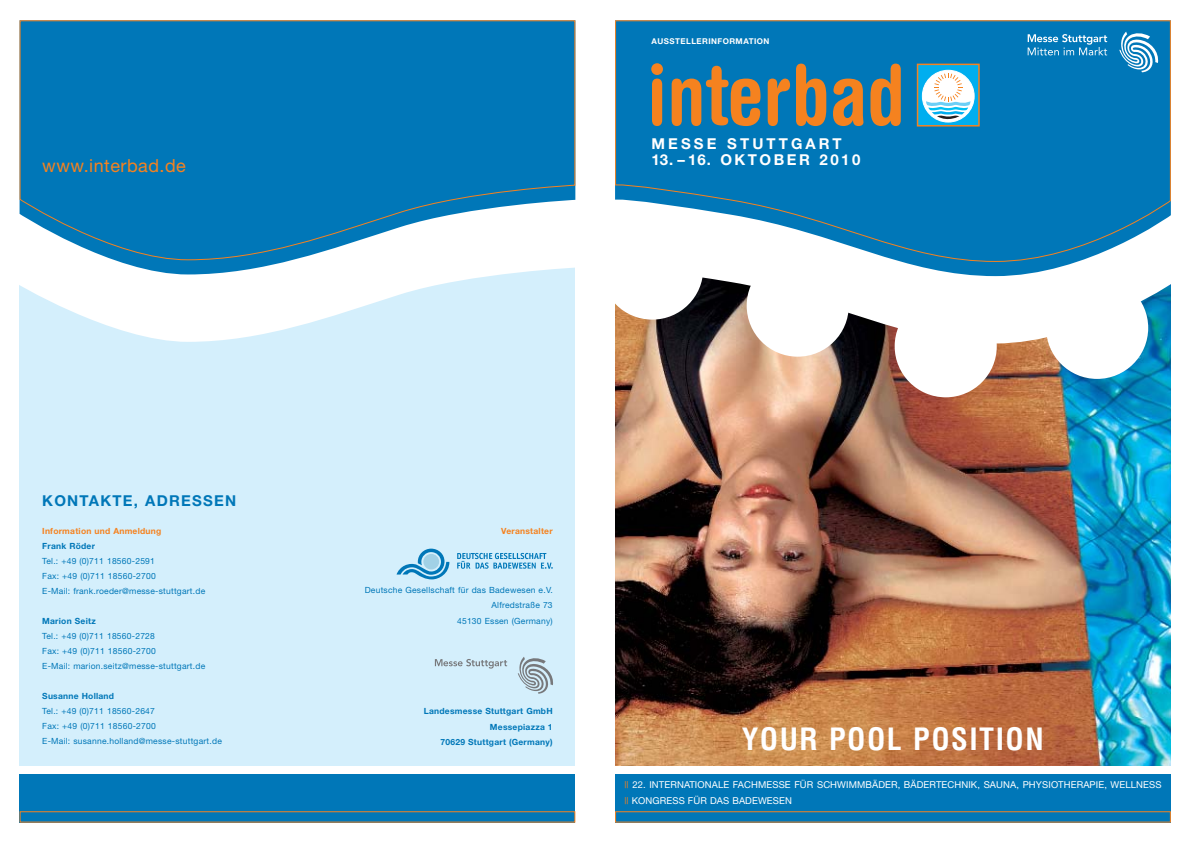
<style>
.page{position:relative;width:1191px;height:842px;background:#fff}
.page>*{position:absolute;margin:0;border:0;box-sizing:border-box;transform-origin:0 0}
.t1{font:700 condensed 83.7px "Helvetica Rounded";color:#f5821f}
.t2{font:700 condensed 30px "Helvetica";letter-spacing:.05em;color:#fff}
.t3{font:18px "Helvetica Neue";letter-spacing:.03em;color:#f5821f}
.t4{font:700 15px "Helvetica Neue";letter-spacing:.165em;color:#fff}
.t5{font:700 15px "Helvetica Neue";letter-spacing:.085em;color:#0077b8}
.t6{font:700 15px "Helvetica Neue";letter-spacing:.19em;color:#fff}
.t7{font:9.5px/16px "Helvetica Neue";letter-spacing:.01em;color:#fff}
.t8{font:8.5px/15px "Helvetica Neue";letter-spacing:.03em;color:#0077b8}
.t9{font:700 8.5px/15.5px "Helvetica Neue";letter-spacing:.03em;color:#0077b8;text-align:right}
.t10{font:700 8.5px "Helvetica Neue";letter-spacing:.03em;color:#f5821f}
.t11{font:700 8px "Helvetica Neue";letter-spacing:.055em;color:#fff}
.s1{color:#f5821f}
</style>
<div class="page">
<div style="left:20px;top:154px;width:555px;height:612px;background:#d4effc"></div>
<svg style="left:19px;top:88px;width:557px;height:254px;fill:#fff"></svg>
<svg style="left:20px;top:260px;width:555px;height:14px;background:#c7e1ef"></svg>
<svg style="left:20px;top:20px;width:555px;height:240px;background:#1a83bc"></svg>
<div style="left:20px;top:774px;width:555px;height:48px;background:#0077b8"></div>
<svg style="left:435px;top:659px;width:72px;height:10px"></svg>
<svg style="left:518px;top:657px;width:35px;height:37px"></svg>
<img style="left:615px;top:343px;width:555px;height:423px">
<svg style="left:615px;top:83px;width:556px;height:260px"></svg>
<svg style="left:703px;top:262px;width:467px;height:14px"></svg>
<svg style="left:615px;top:20px;width:555px;height:242px;background:#1781bb"></svg>
<div style="left:615px;top:774px;width:555px;height:48px;background:#0077b8"></div>
<svg style="left:1119px;top:32px;width:39px;height:40px"></svg>
<svg style="left:1027px;top:34px;width:80px;height:21px;background:#3c97c8"></svg>
<div style="left:917px;top:65px;width:61px;height:61px;background:#00aeef"></div>
<div style="left:922px;top:70px;width:52px;height:52px;background:#fff;border:1px solid #fff;border-radius:50%"></div>
<svg style="left:925px;top:73px;width:45px;height:50px"></svg>
<div style="left:916px;top:64px;width:63px;height:63px;border:1px solid #f5821f"></div>
<div style="left:1046px;top:277px;width:102px;height:102px;background:#fff;border-radius:50%"></div>
<div style="left:746px;top:255px;width:102px;height:102px;background:#fff;border-radius:50%"></div>
<div style="left:601px;top:218px;width:102px;height:102px;background:#fff;border-radius:50%"></div>
<div style="left:894px;top:295px;width:102px;height:102px;background:#fff;border-radius:50%"></div>
<svg style="left:457px;top:553px;width:96px;height:16px"></svg>
<svg style="left:396px;top:549px;width:53px;height:30px"></svg>
<h3 class="t3" style="left:42px;top:159px;width:145px">www.interbad.de</h3>
<h3 class="t5" style="left:42px;top:495px;width:195px">KONTAKTE, ADRESSEN</h3>
<p class="t10" style="left:42px;top:528px;width:121px">Information und Anmeldung</p>
<p class="t9" style="left:42px;top:539px;width:54px">Frank Röder</p>
<p class="t8" style="left:42px;top:555px;width:165px">Tel.: +49 (0)711 18560-2591<br>Fax: +49 (0)711 18560-2700<br>E-Mail: frank.roeder@messe-stuttgart.de</p>
<p class="t9" style="left:42px;top:614px;width:55px">Marion Seitz</p>
<p class="t8" style="left:42px;top:630px;width:164px">Tel.: +49 (0)711 18560-2728<br>Fax: +49 (0)711 18560-2700<br>E-Mail: marion.seitz@messe-stuttgart.de</p>
<p class="t9" style="left:42px;top:689px;width:73px">Susanne Holland</p>
<p class="t8" style="left:42px;top:705px;width:181px">Tel.: +49 (0)711 18560-2647<br>Fax: +49 (0)711 18560-2700<br>E-Mail: susanne.holland@messe-stuttgart.de</p>
<p class="t11" style="left:651px;top:38px;width:119px">AUSSTELLERINFORMATION</p>
<h1 class="t1" style="left:647px;top:64px;width:260px">interbad</h1>
<h3 class="t6" style="left:651px;top:139px;width:192px">MESSE STUTTGART</h3>
<h3 class="t4" style="left:651px;top:155px;width:210px">13. –16. OKTOBER 2010</h3>
<p class="t10" style="left:501px;top:528px;width:53px">Veranstalter</p>
<p class="t8" style="left:365px;top:583px;width:189px;line-height:15.5px;text-align:right">Deutsche Gesellschaft für das Badewesen e.V.<br>Alfredstraße 73<br>45130 Essen (Germany)</p>
<p class="t9" style="left:424px;top:704px;width:130px">Landesmesse Stuttgart GmbH<br>Messepiazza 1<br>70629 Stuttgart (Germany)</p>
<h2 class="t2" style="left:741px;top:727px;width:303px">YOUR POOL POSITION</h2>
<p class="t7" style="left:624px;top:778px;width:538px"><span class="s1">||</span> 22. INTERNATIONALE FACHMESSE FÜR SCHWIMMBÄDER, BÄDERTECHNIK, SAUNA, PHYSIOTHERAPIE, WELLNESS <span class="s1">||</span> KONGRESS FÜR DAS BADEWESEN</p>
</div>
